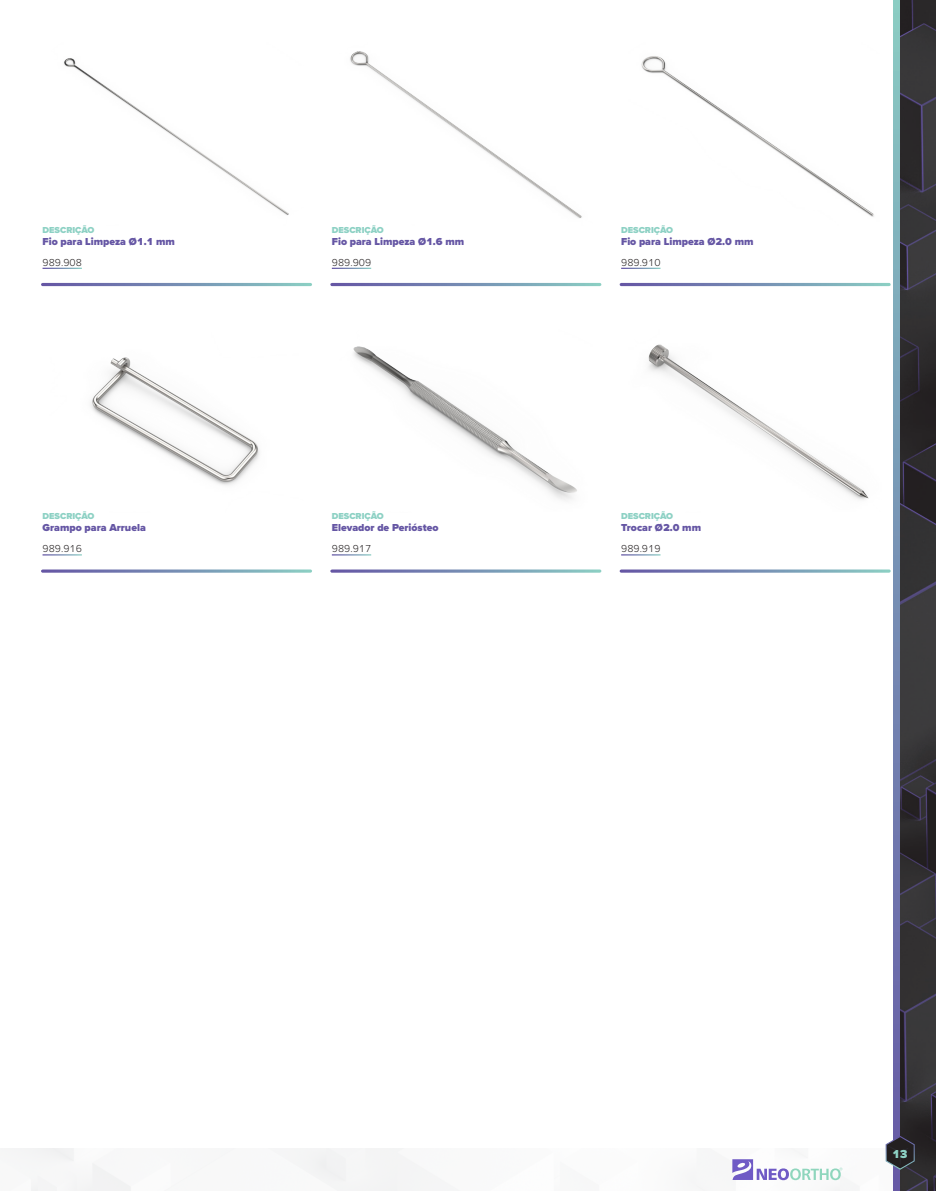
<style>
.page{position:relative;width:936px;height:1191px;background:#fff}
.page>*{position:absolute;margin:0;border:0;box-sizing:border-box;transform-origin:0 0}
.t1{font:900 12px "Proxima Nova";color:#8dd1c4}
.inst-data-name-2{font:900 10.5px "Proxima Nova";color:#6556a4}
.inst-code-4{font:300 10.5px "Proxima Nova";color:#231f20}
.inst-desc-1{font:900 9px "Proxima Nova";color:#8dd1c4}
</style>
<div class="page">
<img style="left:899px;top:0;width:36px;height:1191px">
<svg style="left:893px;top:0;width:6px;height:1191px;background:#7791b4"></svg>
<svg style="left:885px;top:1135px;width:30px;height:35px"></svg>
<svg style="left:732px;top:1159px;width:110px;height:21px"></svg>
<img style="left:64px;top:58px;width:225px;height:157px">
<img style="left:350px;top:51px;width:232px;height:167px">
<img style="left:641px;top:56px;width:233px;height:161px">
<img style="left:91px;top:357px;width:169px;height:128px">
<img style="left:353px;top:346px;width:224px;height:155px">
<img style="left:648px;top:344px;width:221px;height:156px">
<p class="inst-desc-1" style="left:43px;top:223px;width:53px">DESCRIÇÃO</p>
<p class="inst-data-name-2" style="left:43px;top:233px;width:134px">Fio para Limpeza Ø1.1 mm</p>
<p class="inst-code-4" style="left:43px;top:254px;width:41px">989.908</p>
<p class="inst-desc-1" style="left:43px;top:509px;width:53px">DESCRIÇÃO</p>
<p class="inst-data-name-2" style="left:43px;top:520px;width:105px">Grampo para Arruela</p>
<p class="inst-code-4" style="left:43px;top:541px;width:41px">989.916</p>
<p class="inst-desc-1" style="left:332px;top:223px;width:53px">DESCRIÇÃO</p>
<p class="inst-data-name-2" style="left:332px;top:233px;width:134px">Fio para Limpeza Ø1.6 mm</p>
<p class="inst-code-4" style="left:332px;top:254px;width:41px">989.909</p>
<p class="inst-desc-1" style="left:332px;top:509px;width:53px">DESCRIÇÃO</p>
<p class="inst-data-name-2" style="left:332px;top:520px;width:108px">Elevador de Periósteo</p>
<p class="inst-code-4" style="left:332px;top:541px;width:41px">989.917</p>
<p class="inst-desc-1" style="left:621px;top:223px;width:53px">DESCRIÇÃO</p>
<p class="inst-data-name-2" style="left:621px;top:233px;width:134px">Fio para Limpeza Ø2.0 mm</p>
<p class="inst-code-4" style="left:621px;top:254px;width:41px">989.910</p>
<p class="inst-desc-1" style="left:621px;top:509px;width:53px">DESCRIÇÃO</p>
<p class="inst-data-name-2" style="left:621px;top:520px;width:81px">Trocar Ø2.0 mm</p>
<p class="inst-code-4" style="left:621px;top:541px;width:41px">989.919</p>
<p class="t1" style="left:892px;top:1144px;width:17px">13</p>
</div>
